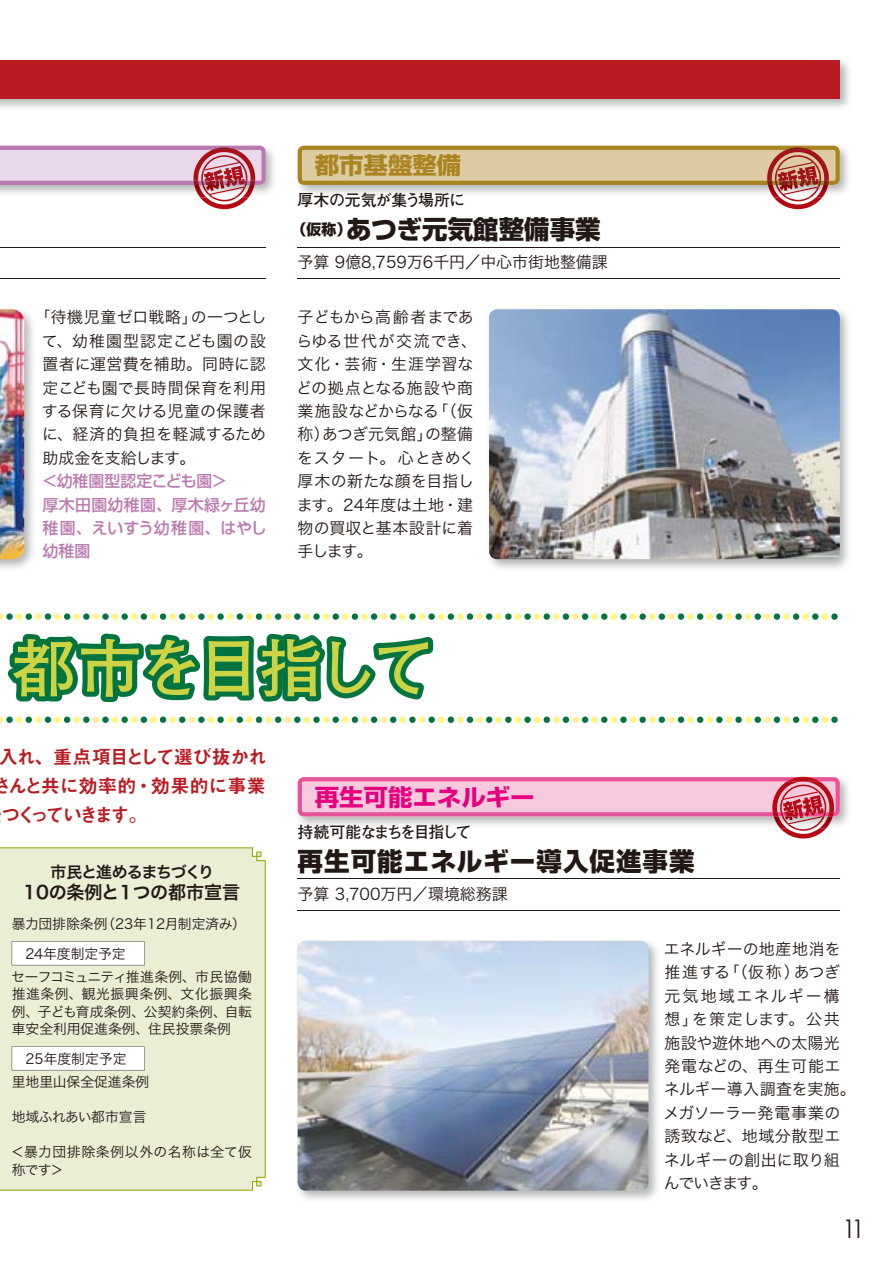
<style>
.page{position:relative;width:893px;height:1263px;background:#fff}
.page>*{position:absolute;margin:0;border:0;box-sizing:border-box;transform-origin:0 0}
.t1{font:700 63.75px "Futo Go B101 Pro";letter-spacing:-.065em;color:#ccd445}
.t2{font:800 25.5px "Shin Go Pro";letter-spacing:.04em;color:#221815}
.t3{font:800 25.5px "Shin Go Pro";color:#221815}
.t4{font:300 condensed 24.45px "Futura";color:#221815}
.t5{font:700 23.25px "Shin Go Pro";color:#e4007f;scale:1.05 1}
.t6{font:700 23.25px "Shin Go Pro";color:#aa8420;scale:1.05 1}
.t7{font:19.2px "Midashi Go Pro MB31";letter-spacing:-.05em;color:#b81c22}
.t8{font:19.2px "Midashi Go Pro MB31";letter-spacing:-.015em;color:#b81c22}
.t9{font:19.2px "Midashi Go Pro MB31";letter-spacing:-.175em;color:#b81c22}
.t10{font:18px "Hira Kaku Pro W6";letter-spacing:-.02em;color:#221815}
.t11{font:15.9px/23.4px "Hira Kaku Pro W3";letter-spacing:.01em;color:#221815}
.t12{font:500 15.9px/23.4px "Shin Go Pro";color:#ba79b1}
.t13{font:700 15.9px "Futo Go B101 Pro";letter-spacing:-.14em;color:#221815}
.t14{font:700 15.9px "Futo Go B101 Pro";letter-spacing:-.02em;color:#221815}
.t15{font:15.9px "Hira Kaku Pro W6";letter-spacing:-.075em;color:#221815}
.t16{font:13.8px/17.5px "Hira Kaku Pro W3";color:#221815}
.t17{font:13.8px/17.5px "Hira Kaku Pro W3";letter-spacing:.02em;color:#221815}
.t18{font:13.8px "Hira Kaku Pro W3";letter-spacing:-.03em;color:#221815}
</style>
<div class="page">
<div style="left:4px;top:847px;width:262px;height:344px;background:#eaeed4"></div>
<img style="left:490px;top:311px;width:358px;height:258px">
<img style="left:489px;top:309px;width:351px;height:250px">
<div style="left:0;top:60px;width:840px;height:39px;background:#b81c22"></div>
<svg style="left:7px;top:633px;width:427px;height:69px"></svg>
<hr style="left:0;top:247px;width:266px;height:1px;background:#221815">
<hr style="left:298px;top:247px;width:542px;height:1px;background:#221815">
<hr style="left:298px;top:879px;width:542px;height:1px;background:#221815">
<svg style="left:0;top:613px;width:838px;height:7px"></svg>
<svg style="left:0;top:716px;width:838px;height:7px"></svg>
<hr style="left:0;top:278px;width:266px;height:1px;background:#221815">
<hr style="left:298px;top:278px;width:542px;height:1px;background:#221815">
<hr style="left:298px;top:910px;width:542px;height:1px;background:#221815">
<img style="left:0;top:312px;width:33px;height:256px">
<img style="left:0;top:309px;width:24px;height:250px">
<img style="left:297px;top:940px;width:360px;height:260px">
<img style="left:298px;top:941px;width:350px;height:250px">
<img style="left:0;top:847px;width:4px;height:344px">
<img style="left:194px;top:187px;width:60px;height:10px">
<svg style="left:200px;top:197px;width:49px;height:12px"></svg>
<img style="left:202px;top:187px;width:44px;height:10px">
<svg style="left:0;top:146px;width:266px;height:41px;background:#d7b0c6"></svg>
<img style="left:208px;top:186px;width:37px;height:9px">
<img style="left:768px;top:187px;width:60px;height:10px">
<svg style="left:774px;top:197px;width:48px;height:12px"></svg>
<img style="left:776px;top:187px;width:44px;height:10px">
<svg style="left:298px;top:146px;width:542px;height:41px;background:#ceb281"></svg>
<img style="left:782px;top:186px;width:37px;height:9px">
<img style="left:774px;top:817px;width:59px;height:12px">
<svg style="left:781px;top:829px;width:45px;height:9px"></svg>
<img style="left:782px;top:817px;width:42px;height:12px">
<img style="left:787px;top:817px;width:37px;height:8px">
<svg style="left:298px;top:777px;width:542px;height:40px;background:#efa5c3"></svg>
<svg style="left:12px;top:941px;width:133px;height:24px"></svg>
<svg style="left:12px;top:1046px;width:133px;height:24px"></svg>
<h3 class="t6" style="left:315px;top:147px;width:141px">都市基盤整備</h3>
<p class="t11" style="left:42px;top:305px;width:227px;text-align:justify;text-indent:-7px">「待機児童ゼロ戦略」の一つとして、幼稚園型認定こども園の設置者に運営費を補助。同時に認定こども園で長時間保育を利用する保育に欠ける児童の保護者に、経済的負担を軽減するため助成金を支給します。</p>
<p class="t12" style="left:42px;top:467px;width:226px">＜幼稚園型認定こども園＞<br>厚木田園幼稚園、厚木緑ヶ丘幼稚園、えいすう幼稚園、はやし幼稚園</p>
<p class="t14" style="left:298px;top:188px;width:169px">厚木の元気が集う場所に</p>
<h2 class="t3" style="left:292px;top:209px;width:311px"><sup>（仮称）</sup>あつぎ元気館整備事業</h2>
<p class="t11" style="left:298px;top:249px;width:312px">予算 9億8,759万6千円／中心市街地整備課</p>
<p class="t11" style="left:296px;top:305px;width:182px">子どもから高齢者まであらゆる世代が交流でき、文化・芸術・生涯学習などの拠点となる施設や商業施設などからなる「（仮称）あつぎ元気館」の整備をスタート。心ときめく厚木の新たな顔を目指します。24年度は土地・建物の買収と基本設計に着手します。</p>
<h1 class="t1" style="left:12px;top:617px;width:425px">都市を目指して</h1>
<p class="t7" style="left:-1px;top:742px;width:270px">入れ、重点項目として選び抜かれ</p>
<p class="t8" style="left:-7px;top:770px;width:275px">さんと共に効率的・効果的に事業</p>
<p class="t9" style="left:1px;top:799px;width:148px">つくっていきます。</p>
<p class="t15" style="left:51px;top:857px;width:165px">市民と進めるまちづくり</p>
<p class="t10" style="left:23px;top:876px;width:218px">10の条例と１つの都市宣言</p>
<p class="t16" style="left:12px;top:908px;width:236px;line-height:29.7px">暴力団排除条例（23年12月制定済み）　24年度制定予定</p>
<p class="t16" style="left:11px;top:967px;width:242px;text-align:justify">セーフコミュニティ推進条例、市民協働推進条例、観光振興条例、文化振興条例、子ども育成条例、公契約条例、自転車安全利用促進条例、住民投票条例</p>
<p class="t16" style="left:12px;top:1046px;width:139px;line-height:22.8px;text-indent:14px">25年度制定予定<br>里地里山保全促進条例</p>
<p class="t18" style="left:12px;top:1104px;width:136px">地域ふれあい都市宣言</p>
<p class="t17" style="left:11px;top:1142px;width:243px">＜暴力団排除条例以外の名称は全て仮称です＞</p>
<h3 class="t5" style="left:315px;top:778px;width:211px">再生可能エネルギー</h3>
<p class="t13" style="left:298px;top:819px;width:175px">持続可能なまちを目指して</p>
<h2 class="t2" style="left:298px;top:841px;width:398px">再生可能エネルギー導入促進事業</h2>
<p class="t11" style="left:298px;top:881px;width:212px">予算 3,700万円／環境総務課</p>
<p class="t11" style="left:664px;top:936px;width:194px">エネルギーの地産地消を推進する「（仮称）あつぎ元気地域エネルギー構想」を策定します。公共施設や遊休地への太陽光発電などの、再生可能エネルギー導入調査を実施。メガソーラー発電事業の誘致など、地域分散型エネルギーの創出に取り組んでいきます。</p>
<h3 class="t4" style="left:844px;top:1213px;width:21px">11</h3>
</div>
